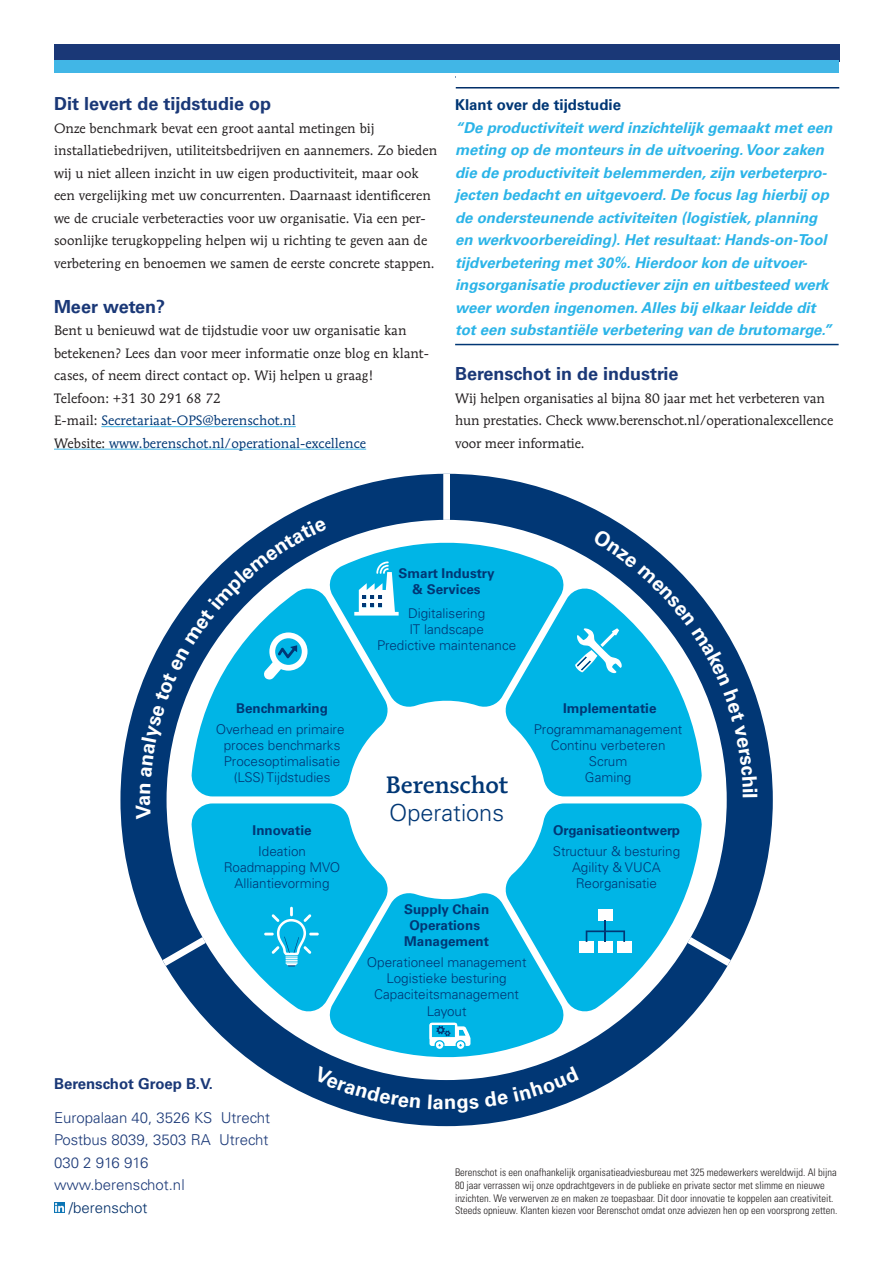
<style>
.page{position:relative;width:893px;height:1263px;background:#fff}
.page>*{position:absolute;margin:0;border:0;box-sizing:border-box;transform-origin:0 0}
.t1{font:500 23.55px/28.2px "Mendoza Roman Std";color:#013775}
.H2_Kop2{font:700 18px "Univers LT Std";color:#1a3877}
.Kadertekst{font:italic 700 15px/22.5px "Univers LT Std";color:#2bb4e8}
.Brood_zonder{font:300 15px "Univers LT Std";color:#1a3877}
.Kaderkop{font:700 15px "Univers LT Std";color:#013775}
.Brood_zonder-2{font:700 15px "Univers LT Std";color:#1a3877}
.Brood_zonder-3{font:300 15px "Univers LT Std";color:#002e68}
.Brood{font:13.5px/22.5px "Mendoza Roman Std";color:#231f20}
.t2{font:300 13.5px/16.2px "Univers LT Std";color:#013775;text-align:center}
.Brood_zonder-4{font:13.5px/22.5px "Mendoza Roman Std";color:#231f20}
.Brood_zonder-5{font:13.5px "Mendoza Roman Std";color:#013775}
.t3{font:700 13.5px/16.2px "Univers LT Std";color:#013775;text-align:center}
.Brood_zonder-6{font:300 condensed 10.5px/12.6px "Univers LT Std";color:#231f20}
.s1{color:#231f20}
.s2{font-weight:700}
.s3{font-weight:300}
.s4{font-family:"Univers LT Std";font-weight:300}
</style>
<div class="page">
<svg style="left:54px;top:1202px;width:11px;height:11px"></svg>
<hr style="left:101px;top:426px;width:195px;height:1px;background:#41b6e6">
<hr style="left:54px;top:449px;width:312px;height:1px;background:#41b6e6">
<hr style="left:455px;top:76px;width:384px;height:2px;background:#013775">
<hr style="left:455px;top:344px;width:384px;height:1px;background:#013775">
<div style="left:54px;top:44px;width:785px;height:17px;background:#1a3877"></div>
<div style="left:54px;top:61px;width:785px;height:12px;background:#41b6e6"></div>
<div style="left:120px;top:474px;width:653px;height:652px;background:#013775;border-radius:50%"></div>
<div style="left:443px;top:474px;width:7px;height:46px;background:#fff"></div>
<hr style="left:456px;top:87px;width:383px;height:2px;background:#002e68">
<hr style="left:456px;top:74px;width:383px;height:4px;background:#fff">
<svg style="left:136px;top:519px;width:622px;height:594px"></svg>
<h2 class="H2_Kop2" style="left:54px;top:93px;width:219px">Dit levert de tijdstudie op</h2>
<p class="Brood" style="left:54px;top:117px;width:385px">Onze benchmark bevat een groot aantal metingen bij installatiebedrijven, utiliteitsbedrijven en aannemers. Zo bieden wij u niet alleen inzicht in uw eigen productiviteit, maar ook een vergelijking met uw concurrenten. Daarnaast identificeren we de cruciale verbeteracties voor uw organisatie. Via een per&shy;soonlijke terugkoppeling helpen wij u richting te geven aan de verbetering en benoemen we samen de eerste concrete stappen.</p>
<h2 class="H2_Kop2" style="left:54px;top:296px;width:113px">Meer weten?</h2>
<p class="Brood_zonder-4" style="left:54px;top:319px;width:376px">Bent u benieuwd wat de tijdstudie voor uw organisatie kan betekenen? Lees dan voor meer informatie onze blog en klant&shy;cases, of neem direct contact op. Wij helpen u graag!</p>
<p class="Brood_zonder-4" style="left:54px;top:387px;width:168px">Telefoon: +31 30 291 68 72</p>
<p class="Brood_zonder-5" style="left:54px;top:412px;width:243px"><span class="s1">E-mail:</span> Secretariaat-OPS@berenschot.nl</p>
<p class="Brood_zonder-5" style="left:54px;top:435px;width:314px"><span class="s1">Website:</span> www.berenschot.nl/operational-excellence</p>
<h2 class="Kaderkop" style="left:455px;top:96px;width:167px">Klant over de tijdstudie</h2>
<p class="Kadertekst" style="left:455px;top:116px;width:379px">“De productiviteit werd inzichtelijk gemaakt met een meting op de monteurs in de uitvoering. Voor zaken die de productiviteit belemmerden, zijn verbeterpro&shy;jecten bedacht en uitgevoerd. De focus lag hierbij op de ondersteunende activiteiten (logistiek, planning en werkvoorbereiding). Het resultaat: Hands-on-Tool tijdverbetering met 30%. Hierdoor kon de uitvoer&shy;ingsorganisatie productiever zijn en uitbesteed werk weer worden ingenomen. Alles bij elkaar leidde dit tot een substantiële verbetering van de brutomarge.”</p>
<h2 class="H2_Kop2" style="left:455px;top:363px;width:225px">Berenschot in de industrie</h2>
<p class="Brood_zonder-4" style="left:455px;top:387px;width:380px">Wij helpen organisaties al bijna 80 jaar met het verbeteren van hun prestaties. Check www.berenschot.nl/operationalexcellence voor meer informatie.</p>
<p class="t2" style="left:216px;top:698px;width:130px;line-height:20.7px"><span class="s2">Benchmarking<br></span>Overhead en primaire</p>
<p class="t2" style="left:224px;top:737px;width:118px">proces benchmarks<br>Procesoptimalisatie (LSS) Tijdstudies</p>
<p class="t3" style="left:253px;top:820px;width:60px;line-height:20.7px">Innovatie<br><span class="s3">Ideation</span></p>
<p class="t2" style="left:224px;top:859px;width:118px">Roadmapping MVO<br>Alliantievorming</p>
<p class="t3" style="left:399px;top:565px;width:98px">Smart Industry &amp; Services</p>
<p class="t2" style="left:377px;top:605px;width:141px">Digitalisering<br>IT landscape<br>Predictive maintenance</p>
<p class="t1" style="left:386px;top:770px;width:123px">Berenschot<br><span class="s4">Operations</span></p>
<p class="t3" style="left:404px;top:901px;width:87px">Supply Chain<br>Operations<br>Management</p>
<p class="t2" style="left:367px;top:954px;width:161px">Operationeel management<br>Logistieke besturing<br>Capaciteitsmanagement<br>Layout</p>
<p class="t2" style="left:534px;top:698px;width:150px;line-height:20.7px"><span class="s2">Implementatie<br></span>Programmamanagement</p>
<p class="t2" style="left:551px;top:737px;width:116px">Continu verbeteren<br>Scrum<br>Gaming</p>
<p class="t2" style="left:553px;top:820px;width:129px;line-height:20.7px;text-align:left"><span class="s2">Organisatieontwerp<br></span>Structuur &amp; besturing</p>
<p class="t2" style="left:572px;top:859px;width:90px;text-align:left">Agility &amp; VUCA<br>Reorganisatie</p>
<p class="Brood_zonder-2" style="left:54px;top:1075px;width:161px">Berenschot Groep B.V.</p>
<p class="Brood_zonder" style="left:54px;top:1108px;width:217px">Europalaan 40, 3526 KS Utrecht</p>
<p class="Brood_zonder" style="left:54px;top:1131px;width:216px">Postbus 8039, 3503 RA Utrecht</p>
<p class="Brood_zonder" style="left:54px;top:1153px;width:96px">030 2 916 916</p>
<p class="Brood_zonder" style="left:54px;top:1176px;width:132px">www.berenschot.nl</p>
<p class="Brood_zonder-3" style="left:69px;top:1198px;width:80px">/berenschot</p>
<p class="Brood_zonder-6" style="left:455px;top:1166px;width:384px">Berenschot is een onafhankelijk organisatieadviesbureau met 325 medewerkers wereldwijd. Al bijna 80 jaar verrassen wij onze opdrachtgevers in de publieke en private sector met slimme en nieuwe inzichten. We verwerven ze en maken ze toepasbaar. Dit door innovatie te koppelen aan creativiteit.<br>Steeds opnieuw. Klanten kiezen voor Berenschot omdat onze adviezen hen op een voorsprong zetten.</p>
</div>
